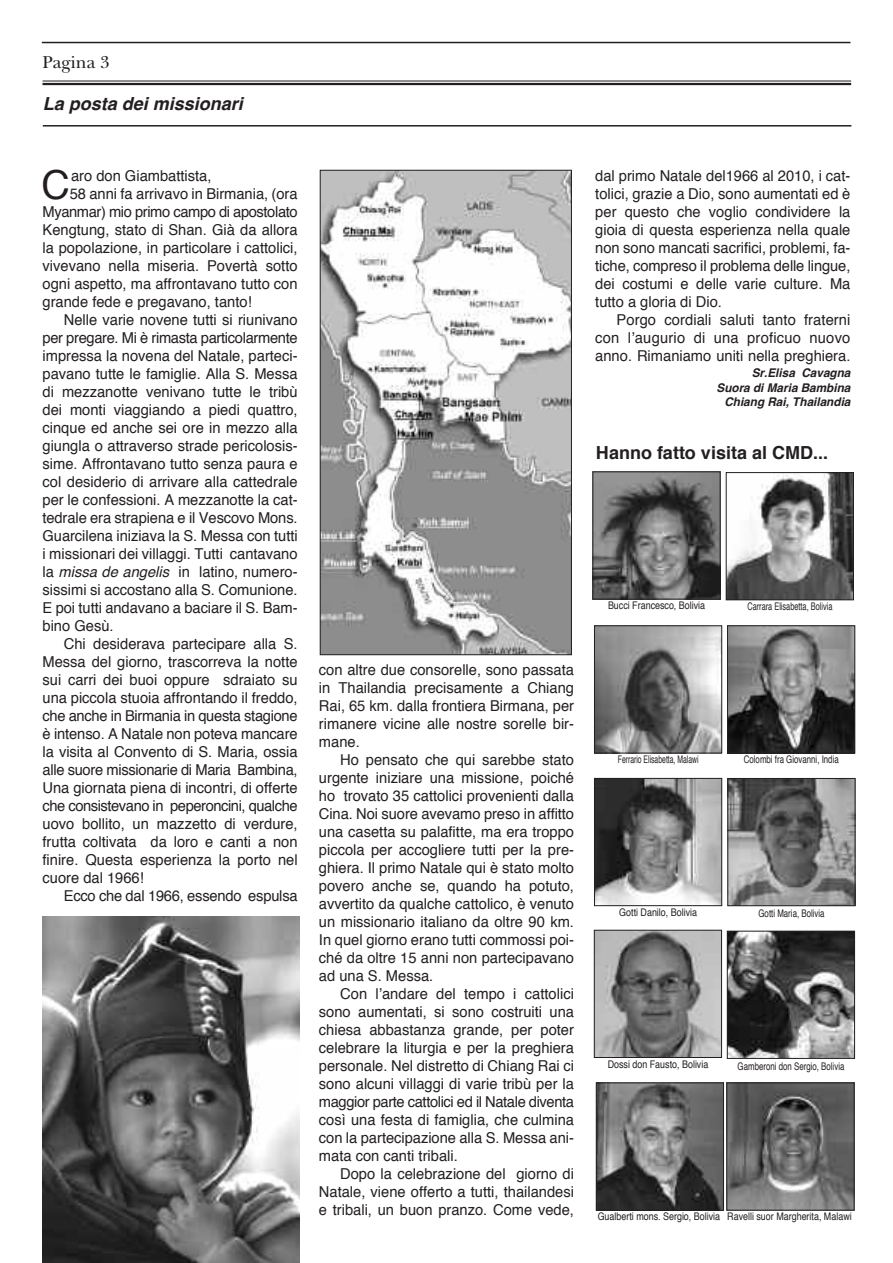
<style>
.page{position:relative;width:893px;height:1263px;background:#fff}
.page>*{position:absolute;margin:0;border:0;box-sizing:border-box;transform-origin:0 0}
.t1{font:40.05px "Helvetica";color:#231f20}
.t2{font:700 18px "Helvetica";color:#231f20}
.t3{font:italic 700 18px "Helvetica";color:#231f20}
.t4{font:18px "New Baskerville";color:#231f20}
.t5{font:15px/18px "Helvetica";color:#231f20;text-align:justify}
.t6{font:15px "Helvetica";letter-spacing:-.02em;color:#231f20}
.t7{font:15px "Helvetica";letter-spacing:-.03em;color:#231f20}
.t8{font:15px "Helvetica";letter-spacing:-.025em;color:#231f20}
.t9{font:italic 700 12px/14.4px "Helvetica";color:#231f20;text-align:right}
.t10{font:10.5px "Helvetica";color:#231f20;scale:.85 1}
.t11{font:10.5px "Helvetica";color:#231f20;scale:.75 1}
.t12{font:10.5px "Helvetica";color:#231f20;scale:.7 1}
.t13{font:10.5px "Helvetica";color:#231f20;scale:.65 1}
.s1{font-style:italic}
</style>
<div class="page">
<hr style="left:42px;top:42px;width:808px;height:1px;background:#231f20">
<hr style="left:43px;top:125px;width:808px;height:2px;background:#231f20">
<hr style="left:43px;top:81px;width:808px;height:1px;background:#231f20">
<hr style="left:43px;top:83px;width:808px;height:2px;background:#231f20">
<img style="left:322px;top:172px;width:248px;height:481px">
<div style="left:320px;top:170px;width:252px;height:485px;border:1px solid #231f20"></div>
<img style="left:43px;top:917px;width:256px;height:346px">
<img style="left:728px;top:474px;width:124px;height:124px">
<div style="left:726px;top:472px;width:128px;height:128px;border:1px solid #231f20"></div>
<img style="left:596px;top:780px;width:124px;height:124px">
<div style="left:594px;top:778px;width:128px;height:128px;border:1px solid #231f20"></div>
<img style="left:596px;top:628px;width:124px;height:123px">
<div style="left:594px;top:626px;width:128px;height:127px;border:1px solid #231f20"></div>
<img style="left:729px;top:933px;width:124px;height:123px">
<div style="left:727px;top:931px;width:128px;height:127px;border:1px solid #231f20"></div>
<img style="left:729px;top:628px;width:124px;height:123px">
<div style="left:727px;top:626px;width:128px;height:127px;border:1px solid #231f20"></div>
<img style="left:730px;top:780px;width:123px;height:124px">
<div style="left:728px;top:778px;width:127px;height:128px;border:1px solid #231f20"></div>
<img style="left:596px;top:932px;width:124px;height:124px">
<div style="left:594px;top:930px;width:128px;height:128px;border:1px solid #231f20"></div>
<img style="left:598px;top:1085px;width:124px;height:123px">
<div style="left:596px;top:1083px;width:128px;height:127px;border:1px solid #231f20"></div>
<img style="left:729px;top:1085px;width:123px;height:123px">
<div style="left:727px;top:1083px;width:127px;height:127px;border:1px solid #231f20"></div>
<img style="left:595px;top:474px;width:123px;height:123px">
<div style="left:593px;top:472px;width:127px;height:127px;border:1px solid #231f20"></div>
<p class="t4" style="left:43px;top:56px;width:68px">Pagina 3</p>
<p class="t3" style="left:43px;top:96px;width:202px">La posta dei missionari</p>
<h1 class="t1" style="left:41px;top:168px;width:30px">C</h1>
<p class="t5" style="left:71px;top:168px;width:142px">aro don Giambattista,</p>
<p class="t5" style="left:70px;top:186px;width:229px">58 anni fa arrivavo in Birmania, (ora</p>
<p class="t8" style="left:43px;top:206px;width:257px">Myanmar) mio primo campo di apostolato</p>
<p class="t5" style="left:43px;top:222px;width:257px">Kengtung, stato di Shan. Già da allora</p>
<p class="t5" style="left:43px;top:240px;width:257px">la popolazione, in particolare i cattolici,</p>
<p class="t5" style="left:43px;top:258px;width:257px">vivevano nella miseria. Povertà sotto</p>
<p class="t5" style="left:43px;top:276px;width:257px">ogni aspetto, ma affrontavano tutto con</p>
<p class="t5" style="left:43px;top:294px;width:211px">grande fede e pregavano, tanto!</p>
<p class="t5" style="left:64px;top:312px;width:235px">Nelle varie novene tutti si riunivano</p>
<p class="t6" style="left:43px;top:332px;width:257px">per pregare. Mi è rimasta particolarmente</p>
<p class="t5" style="left:43px;top:348px;width:257px">impressa la novena del Natale, parteci-</p>
<p class="t5" style="left:43px;top:366px;width:257px">pavano tutte le famiglie. Alla S. Messa</p>
<p class="t5" style="left:43px;top:384px;width:257px">di mezzanotte venivano tutte le tribù</p>
<p class="t5" style="left:43px;top:402px;width:257px">dei monti viaggiando a piedi quattro,</p>
<p class="t5" style="left:43px;top:420px;width:257px">cinque ed anche sei ore in mezzo alla</p>
<p class="t5" style="left:43px;top:438px;width:257px">giungla o attraverso strade pericolosis-</p>
<p class="t5" style="left:43px;top:456px;width:257px">sime. Affrontavano tutto senza paura e</p>
<p class="t5" style="left:43px;top:474px;width:257px">col desiderio di arrivare alla cattedrale</p>
<p class="t5" style="left:43px;top:492px;width:257px">per le confessioni. A mezzanotte la cat-</p>
<p class="t5" style="left:43px;top:510px;width:257px">tedrale era strapiena e il Vescovo Mons.</p>
<p class="t5" style="left:43px;top:528px;width:257px">Guarcilena iniziava la S. Messa con tutti</p>
<p class="t5" style="left:43px;top:546px;width:257px">i missionari dei villaggi. Tutti cantavano</p>
<p class="t5" style="left:43px;top:564px;width:257px">la <span class="s1">missa de angelis</span> in latino, numero-</p>
<p class="t5" style="left:43px;top:582px;width:257px">sissimi si accostano alla S. Comunione.</p>
<p class="t5" style="left:43px;top:600px;width:257px">E poi tutti andavano a baciare il S. Bam-</p>
<p class="t5" style="left:43px;top:618px;width:73px">bino Gesù.</p>
<p class="t5" style="left:64px;top:636px;width:235px">Chi desiderava partecipare alla S.</p>
<p class="t5" style="left:43px;top:654px;width:257px">Messa del giorno, trascorreva la notte</p>
<p class="t5" style="left:43px;top:672px;width:257px">sui carri dei buoi oppure sdraiato su</p>
<p class="t5" style="left:43px;top:690px;width:257px">una piccola stuoia affrontando il freddo,</p>
<p class="t6" style="left:43px;top:710px;width:257px">che anche in Birmania in questa stagione</p>
<p class="t5" style="left:43px;top:726px;width:257px">è intenso. A Natale non poteva mancare</p>
<p class="t5" style="left:43px;top:744px;width:257px">la visita al Convento di S. Maria, ossia</p>
<p class="t6" style="left:43px;top:764px;width:257px">alle suore missionarie di Maria Bambina,</p>
<p class="t5" style="left:43px;top:780px;width:257px">Una giornata piena di incontri, di offerte</p>
<p class="t7" style="left:43px;top:800px;width:257px">che consistevano in peperoncini, qualche</p>
<p class="t5" style="left:43px;top:816px;width:257px">uovo bollito, un mazzetto di verdure,</p>
<p class="t5" style="left:43px;top:834px;width:257px">frutta coltivata da loro e canti a non</p>
<p class="t5" style="left:43px;top:852px;width:257px">finire. Questa esperienza la porto nel</p>
<p class="t5" style="left:43px;top:870px;width:103px">cuore dal 1966!</p>
<p class="t5" style="left:64px;top:888px;width:235px">Ecco che dal 1966, essendo espulsa</p>
<p class="t5" style="left:595px;top:168px;width:257px">dal primo Natale del1966 al 2010, i cat&shy;tolici, grazie a Dio, sono aumentati ed è per questo che voglio condividere la gioia di questa esperienza nella quale non sono mancati sacrifici, problemi, fa&shy;tiche, compreso il problema delle lingue, dei costumi e delle varie culture. Ma tutto a gloria di Dio.</p>
<p class="t5" style="left:595px;top:312px;width:257px;text-indent:21px">Porgo cordiali saluti tanto fraterni con l’augurio di una proficuo nuovo anno. Rimaniamo uniti nella preghiera.</p>
<p class="t9" style="left:716px;top:367px;width:135px">Sr.Elisa Cavagna<br>Suora di Maria Bambina<br>Chiang Rai, Thailandia</p>
<p class="t2" style="left:596px;top:445px;width:234px">Hanno fatto visita al CMD...</p>
<p class="t5" style="left:319px;top:662px;width:257px">con altre due consorelle, sono passata in Thailandia precisamente a Chiang Rai, 65 km. dalla frontiera Birmana, per rimanere vicine alle nostre sorelle bir&shy;mane.</p>
<p class="t5" style="left:319px;top:752px;width:257px;text-indent:21px">Ho pensato che qui sarebbe stato urgente iniziare una missione, poiché ho trovato 35 cattolici provenienti dalla Cina. Noi suore avevamo preso in affitto una casetta su palafitte, ma era troppo piccola per accogliere tutti per la pre&shy;ghiera. Il primo Natale qui è stato molto povero anche se, quando ha potuto, avvertito da qualche cattolico, è venuto un missionario italiano da oltre 90 km.<br>In quel giorno erano tutti commossi poi&shy;ché da oltre 15 anni non partecipavano ad una S. Messa.</p>
<p class="t5" style="left:319px;top:986px;width:257px;text-indent:21px">Con l’andare del tempo i cattolici sono aumentati, si sono costruiti una chiesa abbastanza grande, per poter celebrare la liturgia e per la preghiera personale. Nel distretto di Chiang Rai ci sono alcuni villaggi di varie tribù per la maggior parte cattolici ed il Natale diventa così una festa di famiglia, che culmina con la partecipazione alla S. Messa ani&shy;mata con canti tribali.</p>
<p class="t5" style="left:319px;top:1166px;width:257px;text-indent:21px">Dopo la celebrazione del giorno di Natale, viene offerto a tutti, thailandesi e tribali, un buon pranzo. Come vede,</p>
<p class="t10" style="left:608px;top:601px;width:116px">Bucci Francesco, Bolivia</p>
<p class="t12" style="left:747px;top:602px;width:123px">Carrara Elisabetta, Bolivia</p>
<p class="t13" style="left:618px;top:755px;width:126px">Ferrario Elisabetta, Malawi</p>
<p class="t11" style="left:744px;top:755px;width:128px">Colombi fra Giovanni, India</p>
<p class="t10" style="left:619px;top:908px;width:93px">Gotti Danilo, Bolivia</p>
<p class="t11" style="left:758px;top:909px;width:90px">Gotti Maria, Bolivia</p>
<p class="t10" style="left:608px;top:1060px;width:120px">Dossi don Fausto, Bolivia</p>
<p class="t11" style="left:738px;top:1061px;width:144px">Gamberoni don Sergio, Bolivia</p>
<p class="t10" style="left:598px;top:1212px;width:146px">Gualberti mons. Sergio, Bolivia</p>
<p class="t10" style="left:727px;top:1212px;width:148px">Ravelli suor Margherita, Malawi</p>
</div>
